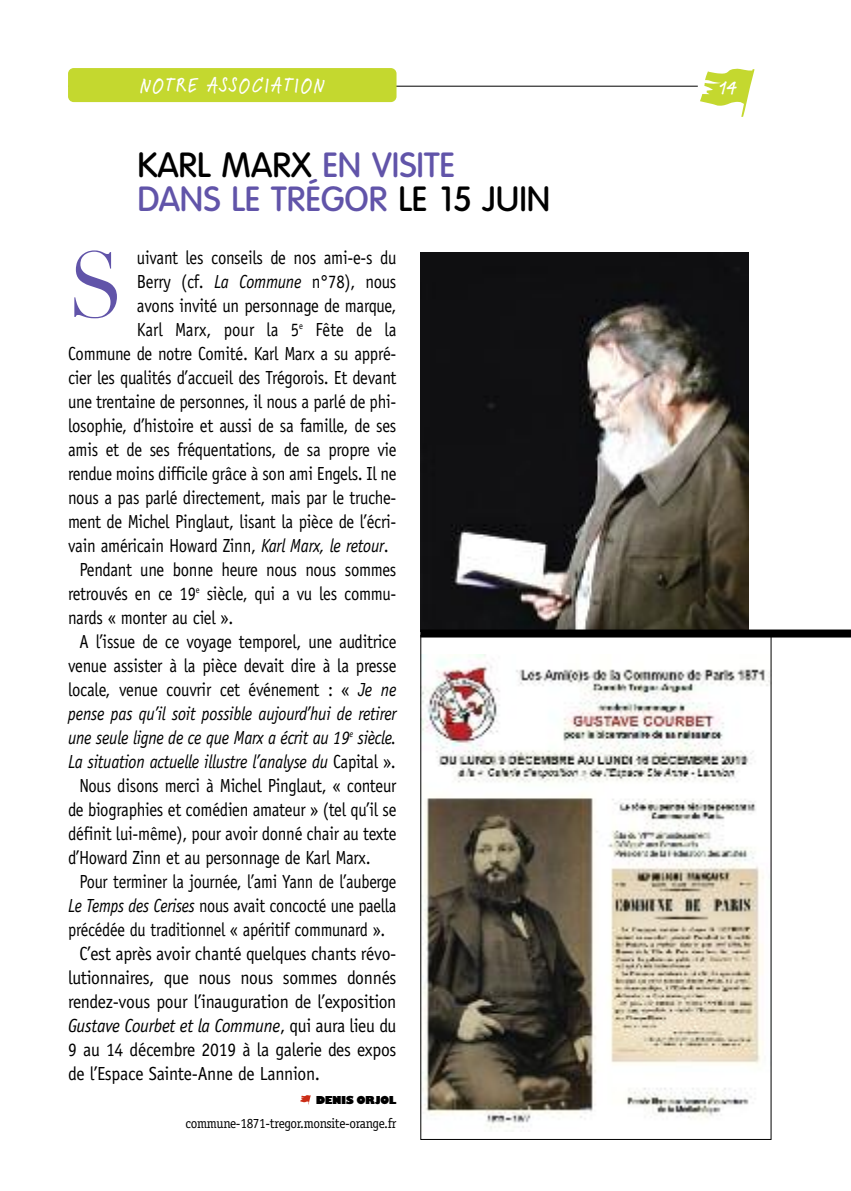
<style>
.page{position:relative;width:851px;height:1191px;background:#fff}
.page>*{position:absolute;margin:0;border:0;box-sizing:border-box;transform-origin:0 0}
.t1{font:91px "Didot";color:#6154a9;scale:.92 1}
.t2{font:500 34px/34px "Volkswagen";color:#6154a9}
.t3{font:500 22px "Feltpen Std";letter-spacing:.075em;color:#fff}
.t4{font:19px "Officina Sans";letter-spacing:-.015em;color:#000;scale:.88 1}
.t5{font:19px "Officina Sans";letter-spacing:-.015em;color:#000;scale:.93 1}
.t6{font:italic 19px "Officina Sans";letter-spacing:-.015em;color:#000;scale:.88 1}
.t7{font:19px "Officina Sans";letter-spacing:-.015em;color:#000;scale:.86 1}
.t8{font:italic 19px "Officina Sans";letter-spacing:-.015em;color:#000;scale:.93 1}
.t9{font:19px "Officina Sans";letter-spacing:.005em;color:#000;scale:.88 1}
.t10{font:14px "Officina Serif";letter-spacing:-.025em;color:#000;scale:.95 1}
.t11{font:800 12px "Chantilly UB";color:#000}
.s1{color:#000}
.s2{font-style:italic}
.s3{font-style:normal}
</style>
<div class="page">
<svg style="left:700px;top:68px;width:54px;height:49px"></svg>
<hr style="left:68px;top:86px;width:629px;height:1px;background:#000">
<div style="left:68px;top:68px;width:328px;height:34px;background:#c4d82f;border-radius:6px"></div>
<svg style="left:300px;top:1095px;width:11px;height:9px"></svg>
<img style="left:420px;top:252px;width:328px;height:377px">
<img style="left:422px;top:655px;width:347px;height:474px">
<div style="left:420px;top:629px;width:430px;height:8px;background:#000"></div>
<p class="t3" style="left:140px;top:77px;width:186px">NOTRE ASSOCIATION</p>
<p class="t3" style="left:719px;top:80px;width:19px">14</p>
<h2 class="t2" style="left:137px;top:148px;width:414px"><span class="s1">KARL MARX</span> EN VISITE<br>DANS LE TRÉGOR <span class="s1">LE 15 JUIN</span></h2>
<h1 class="t1" style="left:68px;top:231px;width:62px">S</h1>
<p class="t4" style="left:137px;top:250px;width:296px">uivant les conseils de nos ami-e-s du</p>
<p class="t4" style="left:137px;top:274px;width:296px">Berry (cf. <span class="s2">La Commune</span> n°78), nous</p>
<p class="t4" style="left:137px;top:298px;width:296px">avons invité un personnage de marque,</p>
<p class="t9" style="left:137px;top:322px;width:296px">Karl Marx, pour la 5<sup>e</sup> Fête de la</p>
<p class="t4" style="left:68px;top:346px;width:374px">Commune de notre Comité. Karl Marx a su appré-</p>
<p class="t4" style="left:68px;top:370px;width:374px">cier les qualités d’accueil des Trégorois. Et devant</p>
<p class="t4" style="left:68px;top:394px;width:374px">une trentaine de personnes, il nous a parlé de phi-</p>
<p class="t4" style="left:68px;top:418px;width:374px">losophie, d’histoire et aussi de sa famille, de ses</p>
<p class="t4" style="left:68px;top:442px;width:374px">amis et de ses fréquentations, de sa propre vie</p>
<p class="t4" style="left:68px;top:466px;width:374px">rendue moins difficile grâce à son ami Engels. Il ne</p>
<p class="t4" style="left:68px;top:490px;width:374px">nous a pas parlé directement, mais par le truche-</p>
<p class="t4" style="left:68px;top:514px;width:374px">ment de Michel Pinglaut, lisant la pièce de l’écri-</p>
<p class="t4" style="left:68px;top:538px;width:366px">vain américain Howard Zinn, <span class="s2">Karl Marx, le retour</span>.</p>
<p class="t4" style="left:79px;top:562px;width:362px">Pendant une bonne heure nous nous sommes</p>
<p class="t4" style="left:68px;top:586px;width:374px">retrouvés en ce 19<sup>e</sup> siècle, qui a vu les commu-</p>
<p class="t4" style="left:68px;top:610px;width:189px">nards « monter au ciel ».</p>
<p class="t4" style="left:79px;top:634px;width:362px">A l’issue de ce voyage temporel, une auditrice</p>
<p class="t4" style="left:68px;top:658px;width:374px">venue assister à la pièce devait dire à la presse</p>
<p class="t4" style="left:68px;top:682px;width:374px">locale, venue couvrir cet événement : « <span class="s2">Je ne</span></p>
<p class="t6" style="left:68px;top:706px;width:374px">pense pas qu’il soit possible aujourd’hui de retirer</p>
<p class="t6" style="left:68px;top:730px;width:374px">une seule ligne de ce que Marx a écrit au 19<sup>e</sup> siècle.</p>
<p class="t6" style="left:68px;top:754px;width:374px">La situation actuelle illustre l’analyse du <span class="s3">Capital ».</span></p>
<p class="t4" style="left:79px;top:778px;width:362px">Nous disons merci à Michel Pinglaut, « conteur</p>
<p class="t4" style="left:68px;top:802px;width:374px">de biographies et comédien amateur » (tel qu’il se</p>
<p class="t4" style="left:68px;top:826px;width:374px">définit lui-même), pour avoir donné chair au texte</p>
<p class="t4" style="left:68px;top:850px;width:345px">d’Howard Zinn et au personnage de Karl Marx.</p>
<p class="t7" style="left:79px;top:874px;width:370px">Pour terminer la journée, l’ami Yann de l’auberge</p>
<p class="t7" style="left:68px;top:898px;width:383px"><span class="s2">Le Temps des Cerises</span> nous avait concocté une paella</p>
<p class="t7" style="left:68px;top:922px;width:370px">précédée du traditionnel « apéritif communard ».</p>
<p class="t5" style="left:79px;top:946px;width:342px">C’est après avoir chanté quelques chants révo-</p>
<p class="t5" style="left:68px;top:970px;width:354px">lutionnaires, que nous nous sommes donnés</p>
<p class="t5" style="left:68px;top:994px;width:354px">rendez-vous pour l’inauguration de l’exposition</p>
<p class="t8" style="left:68px;top:1018px;width:354px">Gustave Courbet et la Commune<span class="s3">, qui aura lieu du</span></p>
<p class="t5" style="left:68px;top:1042px;width:354px">9 au 14 décembre 2019 à la galerie des expos</p>
<p class="t5" style="left:68px;top:1066px;width:272px">de l’Espace Sainte-Anne de Lannion.</p>
<p class="t11" style="left:316px;top:1093px;width:82px">DENIS ORJOL</p>
<p class="t10" style="left:185px;top:1115px;width:223px">commune-1871-tregor.monsite-orange.fr</p>
</div>
